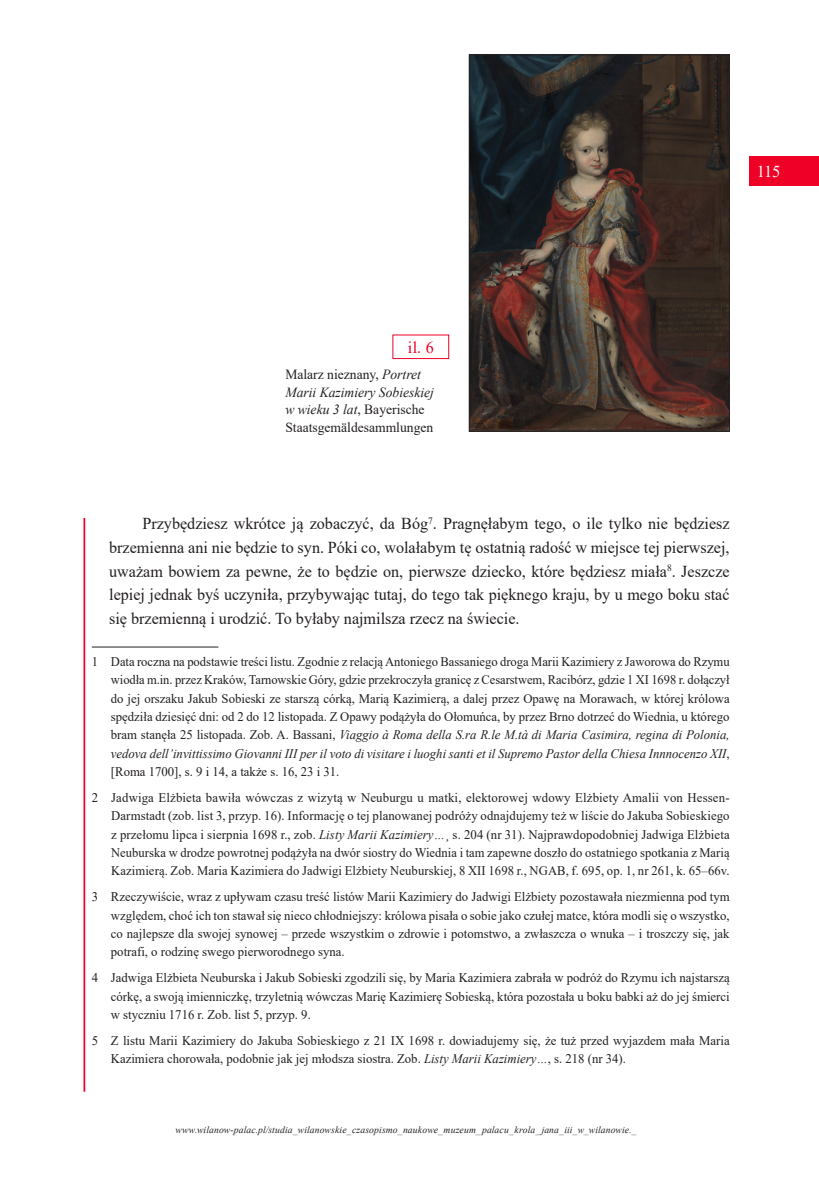
<style>
.page{position:relative;width:819px;height:1191px;background:#fff}
.page>*{position:absolute;margin:0;border:0;box-sizing:border-box;transform-origin:0 0}
.Tekst_Aneksu{font:16.62px/23.6px "Times New Roman";color:#231f20;text-align:justify}
.t1{font:16.62px "Times New Roman";color:#ef0027}
.t2{font:16.62px "Times New Roman";color:#fff}
.t3{font:14px/17.5px "Times New Roman";color:#231f20}
.przypis_w_aneksie{font:13.12px/18.4px "Times New Roman";color:#231f20;text-align:justify}
.przypis_w_aneksie-2{font:13.12px/18.4px "Times New Roman";color:#231f20;text-align:justify;scale:.96 1}
.t4{font:italic 9.62px "Times New Roman";letter-spacing:.015em;color:#231f20}
.s1{font-style:italic}
</style>
<div class="page">
<hr style="left:83px;top:55px;width:2px;height:1036px;background:#ef0027">
<div style="left:749px;top:156px;width:70px;height:30px;background:#ef0027"></div>
<hr style="left:92px;top:646px;width:126px;height:1px;background:#231f20">
<img style="left:471px;top:57px;width:256px;height:372px">
<div style="left:469px;top:55px;width:260px;height:376px;border:1px solid #231f20"></div>
<div style="left:392px;top:334px;width:57px;height:25px;border:1px solid #ef0027"></div>
<div style="left:77px;top:50px;width:15px;height:468px;background:#fff"></div>
<p class="t2" style="left:756px;top:160px;width:25px">115</p>
<p class="t1" style="left:408px;top:335px;width:27px">il. 6</p>
<p class="t3" style="left:285px;top:365px;width:150px">Malarz nieznany, <span class="s1">Portret<br>Marii Kazimiery Sobieskiej w wieku 3 lat</span>, Bayerische<br>Staatsgemäldesammlungen</p>
<p class="Tekst_Aneksu" style="left:109px;top:511px;width:622px;text-indent:33px">Przybędziesz wkrótce ją zobaczyć, da Bóg<sup>7</sup>. Pragnęłabym tego, o ile tylko nie będziesz brzemienna ani nie będzie to syn. Póki co, wolałabym tę ostatnią radość w miejsce tej pierwszej, uważam bowiem za pewne, że to będzie on, pierwsze dziecko, które będziesz miała<sup>8</sup>. Jeszcze lepiej jednak byś uczyniła, przybywając tutaj, do tego tak pięknego kraju, by u mego boku stać się brzemienną i urodzić. To byłaby najmilsza rzecz na świecie.</p>
<p class="przypis_w_aneksie-2" style="left:111px;top:652px;width:646px;text-indent:-19px">1 Data roczna na podstawie treści listu. Zgodnie z relacją Antoniego Bassaniego droga Marii Kazimiery z Jaworowa do Rzymu wiodła m.in. przez Kraków, Tarnowskie Góry, gdzie przekroczyła granicę z Cesarstwem, Racibórz, gdzie 1 XI 1698 r. dołączył do jej orszaku Jakub Sobieski ze starszą córką, Marią Kazimierą, a dalej przez Opawę na Morawach, w której królowa spędziła dziesięć dni: od 2 do 12 listopada. Z Opawy podążyła do Ołomuńca, by przez Brno dotrzeć do Wiednia, u którego bram stanęła 25 listopada. Zob. A. Bassani, <span class="s1">Viaggio à Roma della S.ra R.le M.tà di Maria Casimira, regina di Polonia, vedova dell’invittissimo Giovanni III per il voto di visitare i luoghi santi et il Supremo Pastor della Chiesa Innnocenzo XII</span>, [Roma 1700], s. 9 i 14, a także s. 16, 23 i 31.</p>
<p class="przypis_w_aneksie" style="left:111px;top:788px;width:620px;text-indent:-19px">2 Jadwiga Elżbieta bawiła wówczas z wizytą w Neuburgu u matki, elektorowej wdowy Elżbiety Amalii von Hessen-Darmstadt (zob. list 3, przyp. 16). Informację o tej planowanej podróży odnajdujemy też w liście do Jakuba Sobieskiego z przełomu lipca i sierpnia 1698 r., zob. <span class="s1">Listy Marii Kazimiery…</span>¸ s. 204 (nr 31). Najprawdopodobniej Jadwiga Elżbieta Neuburska w drodze powrotnej podążyła na dwór siostry do Wiednia i tam zapewne doszło do ostatniego spotkania z Marią Kazimierą. Zob. Maria Kazimiera do Jadwigi Elżbiety Neuburskiej, 8 XII 1698 r., NGAB, f. 695, op. 1, nr 261, k. 65–66v.</p>
<p class="przypis_w_aneksie" style="left:111px;top:887px;width:620px;text-indent:-19px">3 Rzeczywiście, wraz z upływam czasu treść listów Marii Kazimiery do Jadwigi Elżbiety pozostawała niezmienna pod tym względem, choć ich ton stawał się nieco chłodniejszy: królowa pisała o sobie jako czułej matce, która modli się o wszystko, co najlepsze dla swojej synowej – przede wszystkim o zdrowie i potomstwo, a zwłaszcza o wnuka – i troszczy się, jak potrafi, o rodzinę swego pierworodnego syna.</p>
<p class="przypis_w_aneksie" style="left:111px;top:968px;width:620px;text-indent:-19px">4 Jadwiga Elżbieta Neuburska i Jakub Sobieski zgodzili się, by Maria Kazimiera zabrała w podróż do Rzymu ich najstarszą córkę, a swoją imienniczkę, trzyletnią wówczas Marię Kazimierę Sobieską, która pozostała u boku babki aż do jej śmierci w styczniu 1716 r. Zob. list 5, przyp. 9.</p>
<p class="przypis_w_aneksie" style="left:111px;top:1030px;width:620px;text-indent:-19px">5 Z listu Marii Kazimiery do Jakuba Sobieskiego z 21 IX 1698 r. dowiadujemy się, że tuż przed wyjazdem mała Maria<br>Kazimiera chorowała, podobnie jak jej młodsza siostra. Zob. <span class="s1">Listy Marii Kazimiery…</span>, s. 218 (nr 34).</p>
<p class="t4" style="left:175px;top:1123px;width:462px">www.wilanow-palac.pl/studia_wilanowskie_czasopismo_naukowe_muzeum_ palacu_krola_ jana_iii_w_wilanowie._</p>
</div>
